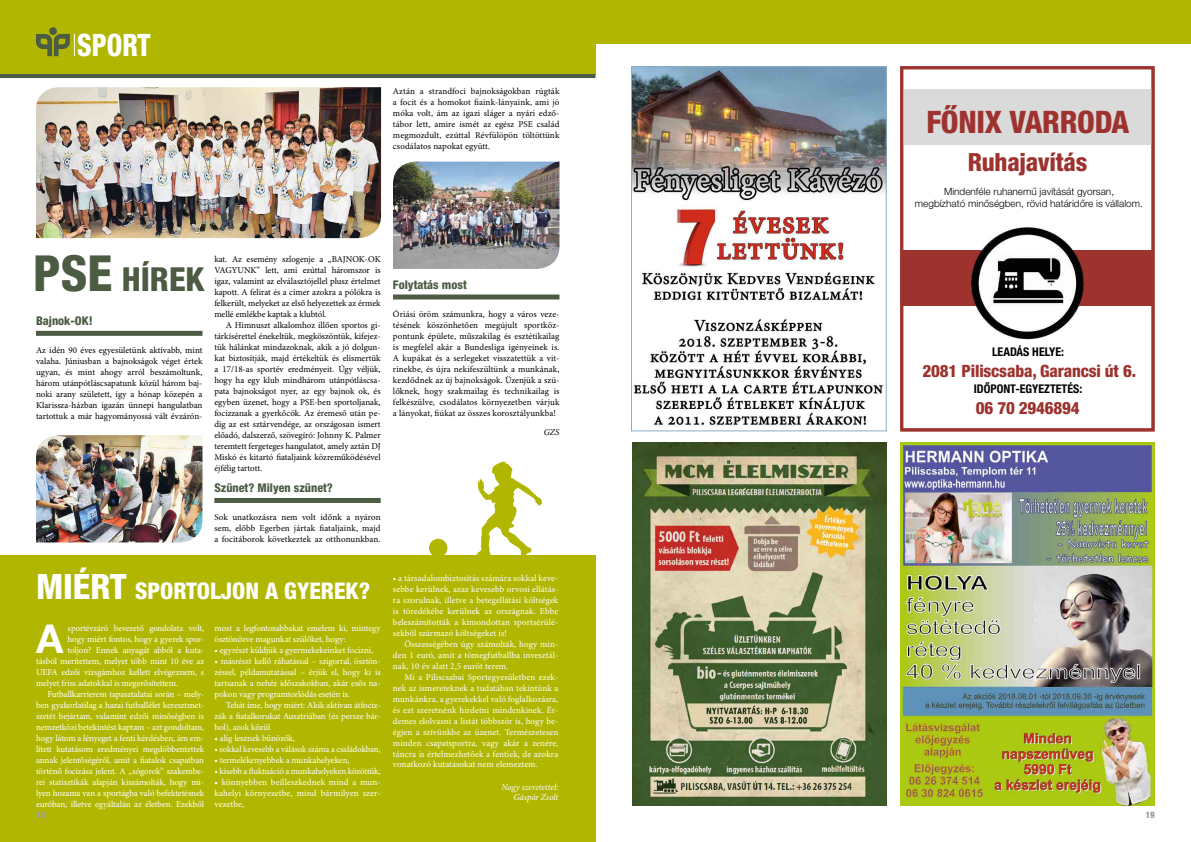
<style>
.page{position:relative;width:1191px;height:842px;background:#fff}
.page>*{position:absolute;margin:0;border:0;box-sizing:border-box;transform-origin:0 0}
.t1{font:700 39.8px "Helvetica Neue LT Pro";color:#fff}
.t2{font:800 condensed 33.2px "Helvetica Neue LT Pro";color:#4c5c43}
.t3{font:800 condensed 31px "Helvetica Neue LT Pro";letter-spacing:-.01em;color:#9d322e}
.t4{font:800 condensed 30.9px "Helvetica Neue LT Pro";color:#fff;scale:.88 1}
.t5{font:800 condensed 25px "Helvetica Neue LT Pro";letter-spacing:-.01em;color:#9d322e}
.t6{font:800 condensed 23px "Helvetica Neue LT Pro";color:#fff}
.t7{font:800 condensed 17px "Helvetica Neue LT Pro";letter-spacing:-.01em;color:#9d322e}
.t8{font:800 condensed 12px "Helvetica Neue LT Pro";color:#4c5c43}
.t9{font:700 condensed 12px "Helvetica Neue LT Pro";color:#000}
.t10{font:300 10px/12px "Helvetica Neue LT Pro";color:#000;text-align:center}
.t11{font:9px/11px "Minion Pro";letter-spacing:-.01em;color:#fff;text-align:justify}
.t12{font:9px/11px "Minion Pro";color:#000;text-align:justify}
.t13{font:italic 9px/10.8px "Minion Pro";letter-spacing:-.01em;color:#fff;text-align:right}
.t14{font:italic 9px "Minion Pro";color:#000}
.t15{font:800 condensed 9px "Helvetica Neue LT Pro";color:#98989b}
.t16{font:800 condensed 9px "Helvetica Neue LT Pro";color:#9d9d9c}
.s1{font-size:49.8px}
.s2{font-size:35px}
</style>
<div class="page">
<div style="left:0;top:556px;width:595px;height:286px;background:#b1b700"></div>
<div style="left:0;top:0;width:595px;height:75px;background:#b1b700"></div>
<div style="left:49px;top:27px;width:8px;height:8px;background:#4c5c43;border-radius:50%"></div>
<svg style="left:36px;top:34px;width:39px;height:23px"></svg>
<hr style="left:0;top:74px;width:595px;height:4px;background:#4c5c43">
<img style="left:632px;top:442px;width:254px;height:364px">
<img style="left:633px;top:68px;width:251px;height:358px">
<div style="left:631px;top:66px;width:255px;height:365px;border:1px solid #89acc8"></div>
<img style="left:900px;top:442px;width:255px;height:364px">
<div style="left:36px;top:331px;width:166px;height:5px;background:#4c5c43"></div>
<div style="left:214px;top:498px;width:167px;height:5px;background:#4c5c43"></div>
<svg style="left:900px;top:66px;width:255px;height:366px"></svg>
<img style="left:36px;top:87px;width:345px;height:151px">
<img style="left:36px;top:435px;width:166px;height:107px">
<img style="left:393px;top:162px;width:166px;height:107px">
<div style="left:595px;top:0;width:596px;height:43px;background:#b1b700"></div>
<div style="left:393px;top:294px;width:166px;height:5px;background:#4c5c43"></div>
<svg style="left:470px;top:461px;width:72px;height:95px"></svg>
<div style="left:429px;top:539px;width:18px;height:18px;background:#b1b700;border-radius:50%"></div>
<h3 class="t4" style="left:77px;top:25px;width:85px">SPORT</h3>
<p class="t12" style="left:393px;top:85px;width:168px">Aztán a strandfoci bajnokságokban rúgták a focit és a homokot fiaink-lányaink, ami jó móka volt, ám az igazi sláger a nyári edző&shy;tábor lett, amire ismét az egész PSE család megmozdult, ezúttal Révfülöpön töltöttünk csodálatos napokat együtt.</p>
<h2 class="t2" style="left:33px;top:258px;width:173px"><span class="s1">PSE</span> HÍREK</h2>
<h3 class="t8" style="left:36px;top:313px;width:58px">Bajnok-OK!</h3>
<p class="t12" style="left:36px;top:345px;width:168px">Az idén 90 éves egyesületünk aktívabb, mint valaha. Júniusban a bajnokságok véget értek ugyan, és mint ahogy arról beszámoltunk, három utánpótláscsapatunk közül három baj&shy;noki arany született, így a hónap közepén a Klarissza-házban igazán ünnepi hangulatban tartottuk a már hagyományossá vált évzárón-</p>
<p class="t12" style="left:214px;top:253px;width:168px">kat. Az esemény szlogenje a „BAJNOK-OK VAGYUNK” lett, ami ezúttal háromszor is igaz, valamint az elválasztójellel plusz értelmet kapott. A felirat és a címer azokra a pólókra is felkerült, melyeket az első helyezettek az érmek mellé emlékbe kaptak a klubtól.</p>
<p class="t12" style="left:214px;top:319px;width:168px;text-indent:11px">A Himnuszt alkalomhoz illően sportos gi&shy;tárkísérettel énekeltük, megköszöntük, kifejez&shy;tük hálánkat mindazoknak, akik a jó dolgun&shy;kat biztosítják, majd értékeltük és elismertük a 17/18-as sportév eredményeit. Úgy véljük, hogy ha egy klub mindhárom utánpótláscsa&shy;pata bajnokságot nyer, az egy bajnok ok, és egyben üzenet, hogy a PSE-ben sportoljanak, focizzanak a gyerkőcök. Az éremeső után pe&shy;dig az est sztárvendége, az országosan ismert előadó, dalszerző, szövegíró: Johnny K. Palmer teremtett fergeteges hangulatot, amely aztán DJ Miskó és kitartó fiataljaink közreműködésével éjfélig tartott.</p>
<h3 class="t8" style="left:214px;top:481px;width:120px">Szünet? Milyen szünet?</h3>
<p class="t12" style="left:214px;top:512px;width:168px">Sok unatkozásra nem volt időnk a nyáron sem, előbb Egerben jártak fiataljaink, majd a focitáborok következtek az otthonunkban.</p>
<h3 class="t6" style="left:36px;top:576px;width:336px"><span class="s2">MIÉRT</span> SPORTOLJON A GYEREK?</h3>
<h1 class="t1" style="left:36px;top:614px;width:29px">A</h1>
<p class="t11" style="left:68px;top:622px;width:138px">sportévzáró bevezető gondolata volt,</p>
<p class="t11" style="left:68px;top:633px;width:138px">hogy miért fontos, hogy a gyerek spor-</p>
<p class="t11" style="left:68px;top:644px;width:138px">toljon? Ennek anyagát abból a kuta-</p>
<p class="t11" style="left:36px;top:655px;width:170px">tásból merítettem, melyet több mint 10 éve az</p>
<p class="t11" style="left:36px;top:666px;width:170px">UEFA edzői vizsgámhoz kellett elvégeznem, s</p>
<p class="t11" style="left:36px;top:677px;width:143px">melyet friss adatokkal is megerősítettem.</p>
<p class="t11" style="left:47px;top:688px;width:158px">Futballkarrierem tapasztalatai során – mely-</p>
<p class="t11" style="left:36px;top:699px;width:170px">ben gyakorlatilag a hazai futballélet keresztmet-</p>
<p class="t11" style="left:36px;top:710px;width:170px">szetét bejártam, valamint edzői minőségben is</p>
<p class="t11" style="left:36px;top:721px;width:170px">nemzetközi betekintést kaptam – azt gondoltam,</p>
<p class="t11" style="left:36px;top:732px;width:170px">hogy látom a lényeget a fenti kérdésben, ám em-</p>
<p class="t11" style="left:36px;top:743px;width:170px">lített kutatásom eredményei megdöbbentettek</p>
<p class="t11" style="left:36px;top:754px;width:170px">annak jelentőségéről, amit a fiatalok csapatban</p>
<p class="t11" style="left:36px;top:765px;width:170px">történő focizása jelent. A „sógorok” szakembe-</p>
<p class="t11" style="left:36px;top:776px;width:170px">rei statisztikák alapján kiszámolták, hogy mi-</p>
<p class="t11" style="left:36px;top:787px;width:170px">lyen hozama van a sportágba való befektetésnek</p>
<p class="t11" style="left:36px;top:798px;width:170px">euróban, illetve egyáltalán az életben. Ezekből</p>
<p class="t16" style="left:36px;top:810px;width:11px">18</p>
<p class="t11" style="left:214px;top:622px;width:168px">most a legfontosabbakat emelem ki, mintegy ösztönözve magunkat szülőket, hogy:</p>
<p class="t11" style="left:214px;top:644px;width:160px">• egyrészt küldjük a gyermekekeinket focizni,</p>
<p class="t11" style="left:214px;top:655px;width:168px">• másrészt kellő ráhatással – szigorral, ösztön&shy;zéssel, példamutatással – érjük el, hogy ki is tartsanak a nehéz időszakokban, akár esős na&shy;pokon vagy programtorlódás esetén is.</p>
<p class="t11" style="left:214px;top:699px;width:168px;text-indent:11px">Tehát íme, hogy miért: Akik aktívan átfociz&shy;zák a fiatalkorukat Ausztriában (és persze bár&shy;hol), azok közül</p>
<p class="t11" style="left:214px;top:732px;width:82px">• alig lesznek bűnözők,</p>
<p class="t11" style="left:214px;top:743px;width:168px">• sokkal kevesebb a válások száma a családokban,</p>
<p class="t11" style="left:214px;top:754px;width:137px">• termelékenyebbek a munkahelyeken,</p>
<p class="t11" style="left:214px;top:765px;width:168px">• kisebb a fluktuáció a munkahelyeken közöttük,</p>
<p class="t11" style="left:214px;top:776px;width:168px">• könnyebben beilleszkednek mind a mun&shy;kahelyi környezetbe, mind bármilyen szer&shy;vezetbe,</p>
<h3 class="t8" style="left:393px;top:277px;width:75px">Folytatás most</h3>
<p class="t12" style="left:393px;top:308px;width:168px">Óriási öröm számunkra, hogy a város veze&shy;tésének köszönhetően megújult sportköz&shy;pontunk épülete, műszakilag és esztétikailag is megfelel akár a Bundesliga igényeinek is.<br>A kupákat és a serlegeket visszatettük a vit&shy;rinekbe, és újra nekifeszültünk a munkának, kezdődnek az új bajnokságok. Üzenjük a szü&shy;lőknek, hogy szakmailag és technikailag is felkészülve, csodálatos környezetben várjuk a lányokat, fiúkat az összes korosztályunkba!</p>
<p class="t14" style="left:544px;top:426px;width:17px">GZS</p>
<p class="t11" style="left:393px;top:572px;width:167px">• a társadalombiztosítás számára sokkal keve&shy;sebbe kerülnek, azaz kevesebb orvosi ellátás&shy;ra szorulnak, illetve a betegellátási költségek is töredékébe kerülnek az országnak. Ebbe beleszámították a kimondottan sportsérülé&shy;sekből származó költségeket is!</p>
<p class="t11" style="left:393px;top:638px;width:167px;text-indent:11px">Összességében úgy számolták, hogy min&shy;den 1 euró, amit a tömegfutballba invesztál&shy;nak, 10 év alatt 2,5 eurót terem.</p>
<p class="t11" style="left:393px;top:671px;width:167px;text-indent:11px">Mi a Piliscsabai Sportegyesületben ezek&shy;nek az ismereteknek a tudatában tekintünk a munkánkra, a gyerekekkel való foglalkozásra, és ezt szeretnénk hirdetni mindenkinek. Ér&shy;demes elolvasni a listát többször is, hogy be&shy;égjen a szívünkbe az üzenet. Természetesen minden csapatsportra, vagy akár a zenére, táncra is értelmezhetőek a fentiek, de azokra vonatkozó kutatásokat nem elemeztem.</p>
<p class="t13" style="left:501px;top:781px;width:58px">Nagy szeretettel:<br>Gáspár Zsolt</p>
<h3 class="t3" style="left:926px;top:103px;width:204px">FŐNIX VARRODA</h3>
<h3 class="t5" style="left:967px;top:147px;width:121px">Ruhajavítás</h3>
<p class="t10" style="left:915px;top:185px;width:229px">Mindenféle ruhanemű javítását gyorsan,<br>megbízható minőségben, rövid határidőre is vállalom.</p>
<h3 class="t9" style="left:992px;top:345px;width:74px">LEADÁS HELYE:</h3>
<h3 class="t7" style="left:922px;top:360px;width:215px">2081 Piliscsaba, Garancsi út 6.</h3>
<h3 class="t9" style="left:973px;top:382px;width:110px">IDŐPONT-EGYEZTETÉS:</h3>
<h3 class="t7" style="left:975px;top:397px;width:106px">06 70 2946894</h3>
<p class="t15" style="left:1145px;top:810px;width:11px">19</p>
</div>
